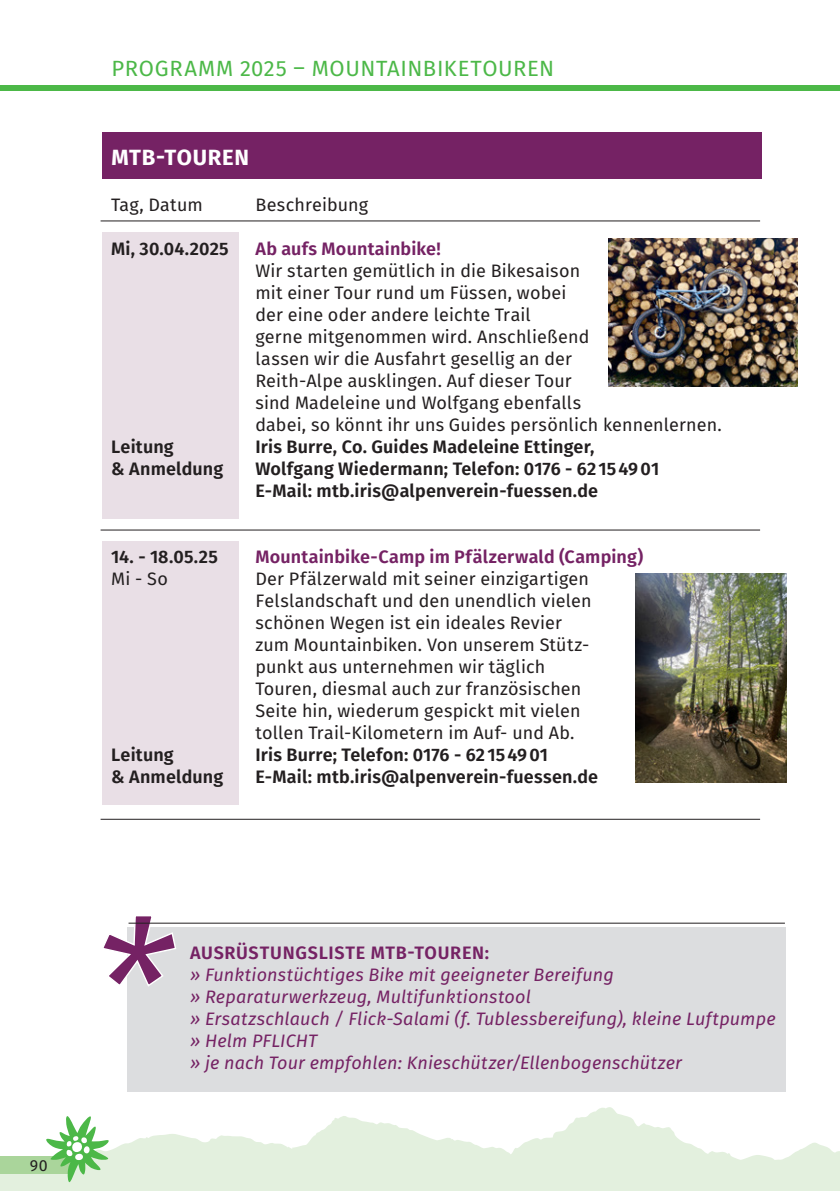
<style>
.page{position:relative;width:840px;height:1191px;background:#fff}
.page>*{position:absolute;margin:0;border:0;box-sizing:border-box;transform-origin:0 0}
.Seiten-Überschrift_Versal-grün{font:22px "Fira Sans";letter-spacing:.03em;color:#4cb848}
.Tabellenüberschrift_VESRAL{font:700 22px "Fira Sans";letter-spacing:.035em;color:#fff}
.Grundtext_9_11-schwarz{font:18px/22px "Fira Sans";letter-spacing:.01em;color:#231f20}
.Grundtext_9_11-schwarz-2{font:600 18px "Fira Sans";letter-spacing:.01em;color:#231f20}
.Grundtext_9_11-schwarz-3{font:italic 18px "Fira Sans";letter-spacing:.01em;color:#752264}
.Grundtext_9_11-schwarz-4{font:600 18px "Fira Sans";letter-spacing:.015em;color:#752264}
.Grundtext_9_11-schwarz-5{font:600 18px "Fira Sans";letter-spacing:.04em;color:#752264}
.t1{font:16px "Fira Sans";color:#231f20}
</style>
<div class="page">
<svg style="left:0;top:1107px;width:839px;height:84px;fill:#e3f0de"></svg>
<div style="left:0;top:85px;width:839px;height:6px;background:#4cb848"></div>
<div style="left:0;top:1156px;width:73px;height:17px;background:#aad59b"></div>
<svg style="left:46px;top:1115px;width:63px;height:67px"></svg>
<div style="left:128px;top:927px;width:657px;height:164px;background:#dcdddf"></div>
<svg style="left:103px;top:916px;width:74px;height:71px"></svg>
<hr style="left:128px;top:922px;width:656px;height:1px;background:#231f20">
<div style="left:102px;top:233px;width:136px;height:286px;background:#e9dfe6"></div>
<div style="left:102px;top:541px;width:136px;height:264px;background:#e9dfe6"></div>
<div style="left:102px;top:132px;width:659px;height:46px;background:#752264"></div>
<hr style="left:100px;top:221px;width:659px;height:1px;background:#231f20">
<img style="left:608px;top:239px;width:189px;height:148px">
<img style="left:635px;top:573px;width:150px;height:210px">
<hr style="left:100px;top:530px;width:659px;height:1px;background:#231f20">
<hr style="left:100px;top:819px;width:659px;height:1px;background:#231f20">
<p class="t1" style="left:30px;top:1153px;width:19px">90</p>
<p class="Seiten-Überschrift_Versal-grün" style="left:112px;top:52px;width:444px">PROGRAMM 2025 – MOUNTAINBIKETOUREN</p>
<p class="Tabellenüberschrift_VESRAL" style="left:111px;top:139px;width:139px">MTB-TOUREN</p>
<p class="Grundtext_9_11-schwarz" style="left:111px;top:193px;width:93px">Tag, Datum</p>
<p class="Grundtext_9_11-schwarz" style="left:255px;top:193px;width:114px">Beschreibung</p>
<p class="Grundtext_9_11-schwarz-2" style="left:111px;top:234px;width:119px">Mi, 30.04.2025</p>
<p class="Grundtext_9_11-schwarz-4" style="left:255px;top:234px;width:187px">Ab aufs Mountainbike!</p>
<p class="Grundtext_9_11-schwarz" style="left:255px;top:259px;width:326px">Wir starten gemütlich in die Bikesaison mit einer Tour rund um Füssen, wobei</p>
<p class="Grundtext_9_11-schwarz" style="left:255px;top:303px;width:277px">der eine oder andere leichte Trail</p>
<p class="Grundtext_9_11-schwarz" style="left:255px;top:325px;width:335px">gerne mitgenommen wird. Anschließend lassen wir die Ausfahrt gesellig an der</p>
<p class="Grundtext_9_11-schwarz" style="left:255px;top:369px;width:317px">Reith-Alpe ausklingen. Auf dieser Tour</p>
<p class="Grundtext_9_11-schwarz" style="left:255px;top:391px;width:468px">sind Madeleine und Wolfgang ebenfalls<br>dabei, so könnt ihr uns Guides persönlich kennenlernen.</p>
<p class="Grundtext_9_11-schwarz-2" style="left:111px;top:432px;width:64px">Leitung</p>
<p class="Grundtext_9_11-schwarz-2" style="left:255px;top:432px;width:340px">Iris Burre, Co. Guides Madeleine Ettinger,</p>
<p class="Grundtext_9_11-schwarz-2" style="left:111px;top:454px;width:113px">&amp; Anmeldung</p>
<p class="Grundtext_9_11-schwarz-2" style="left:255px;top:454px;width:405px">Wolfgang Wiedermann; Telefon: 0176 - 62154901</p>
<p class="Grundtext_9_11-schwarz-2" style="left:255px;top:476px;width:344px">E-Mail: mtb.iris@alpenverein-fuessen.de</p>
<p class="Grundtext_9_11-schwarz-2" style="left:111px;top:542px;width:108px">14. - 18.05.25</p>
<p class="Grundtext_9_11-schwarz-4" style="left:255px;top:542px;width:389px">Mountainbike-Camp im Pfälzerwald (Camping)</p>
<p class="Grundtext_9_11-schwarz" style="left:111px;top:567px;width:58px">Mi - So</p>
<p class="Grundtext_9_11-schwarz" style="left:255px;top:567px;width:337px">Der Pfälzerwald mit seiner einzigartigen Felslandschaft und den unendlich vielen schönen Wegen ist ein ideales Revier zum Mountainbiken. Von unserem Stütz&shy;punkt aus unternehmen wir täglich</p>
<p class="Grundtext_9_11-schwarz" style="left:255px;top:677px;width:327px">Touren, diesmal auch zur französischen</p>
<p class="Grundtext_9_11-schwarz" style="left:255px;top:699px;width:326px">Seite hin, wiederum gespickt mit vielen tollen Trail-Kilometern im Auf- und Ab.</p>
<p class="Grundtext_9_11-schwarz-2" style="left:111px;top:740px;width:64px">Leitung</p>
<p class="Grundtext_9_11-schwarz-2" style="left:255px;top:740px;width:294px">Iris Burre; Telefon: 0176 - 62154901</p>
<p class="Grundtext_9_11-schwarz-2" style="left:111px;top:762px;width:113px">&amp; Anmeldung</p>
<p class="Grundtext_9_11-schwarz-2" style="left:255px;top:762px;width:344px">E-Mail: mtb.iris@alpenverein-fuessen.de</p>
<p class="Grundtext_9_11-schwarz-5" style="left:190px;top:938px;width:300px">AUSRÜSTUNGSLISTE MTB-TOUREN:</p>
<p class="Grundtext_9_11-schwarz-3" style="left:190px;top:961px;width:425px">» Funktionstüchtiges Bike mit geeigneter Bereifung</p>
<p class="Grundtext_9_11-schwarz-3" style="left:190px;top:983px;width:342px">» Reparaturwerkzeug, Multifunktionstool</p>
<p class="Grundtext_9_11-schwarz-3" style="left:190px;top:1005px;width:586px">» Ersatzschlauch / Flick-Salami (f. Tublessbereifung), kleine Luftpumpe</p>
<p class="Grundtext_9_11-schwarz-3" style="left:190px;top:1027px;width:128px">» Helm PFLICHT</p>
<p class="Grundtext_9_11-schwarz-3" style="left:190px;top:1049px;width:493px">» je nach Tour empfohlen: Knieschützer/Ellenbogenschützer</p>
</div>
